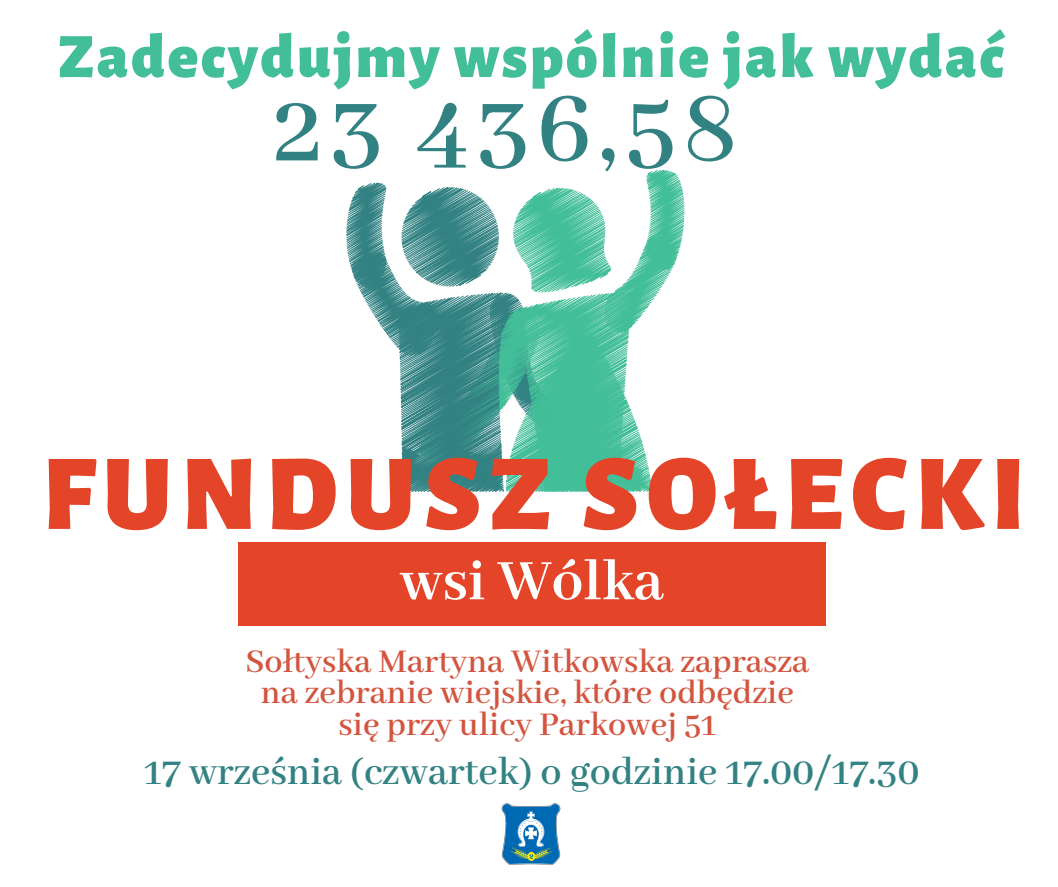
<style>
.page{position:relative;width:1058px;height:887px;background:#fff}
.page>*{position:absolute;margin:0;border:0;box-sizing:border-box;transform-origin:0 0}
.t1{font:900 108px "Alegreya Sans";letter-spacing:.075em;color:#e44428}
.t2{font:600 108px "Abhaya Libre";letter-spacing:.055em;color:#338283}
.t3{font:900 63px "Alegreya Sans";letter-spacing:.045em;color:#42be98}
.t4{font:700 63px "Abhaya Libre";color:#fff}
.t5{font:600 42px "Abhaya Libre";color:#338283}
.t6{font:600 36px/31.3px "Abhaya Libre";color:#d3553f;text-align:center}
</style>
<div class="page">
<svg style="left:346px;top:170px;width:338px;height:322px"></svg>
<div style="left:238px;top:541px;width:587px;height:84px;background:#e44428"></div>
<img style="left:501px;top:803px;width:60px;height:62px">
<h2 class="t3" style="left:58px;top:27px;width:947px">Zadecydujmy wspólnie jak wydać</h2>
<h1 class="t2" style="left:273px;top:70px;width:467px">23 436,58</h1>
<h1 class="t1" style="left:42px;top:442px;width:985px">FUNDUSZ SOŁECKI</h1>
<h2 class="t4" style="left:399px;top:546px;width:266px">wsi Wólka</h2>
<p class="t6" style="left:245px;top:647px;width:565px">Sołtyska Martyna Witkowska zaprasza na zebranie wiejskie, które odbędzie się przy ulicy Parkowej 51</p>
<p class="t5" style="left:144px;top:749px;width:777px">17 września (czwartek) o godzinie 17.00/17.30</p>
</div>
